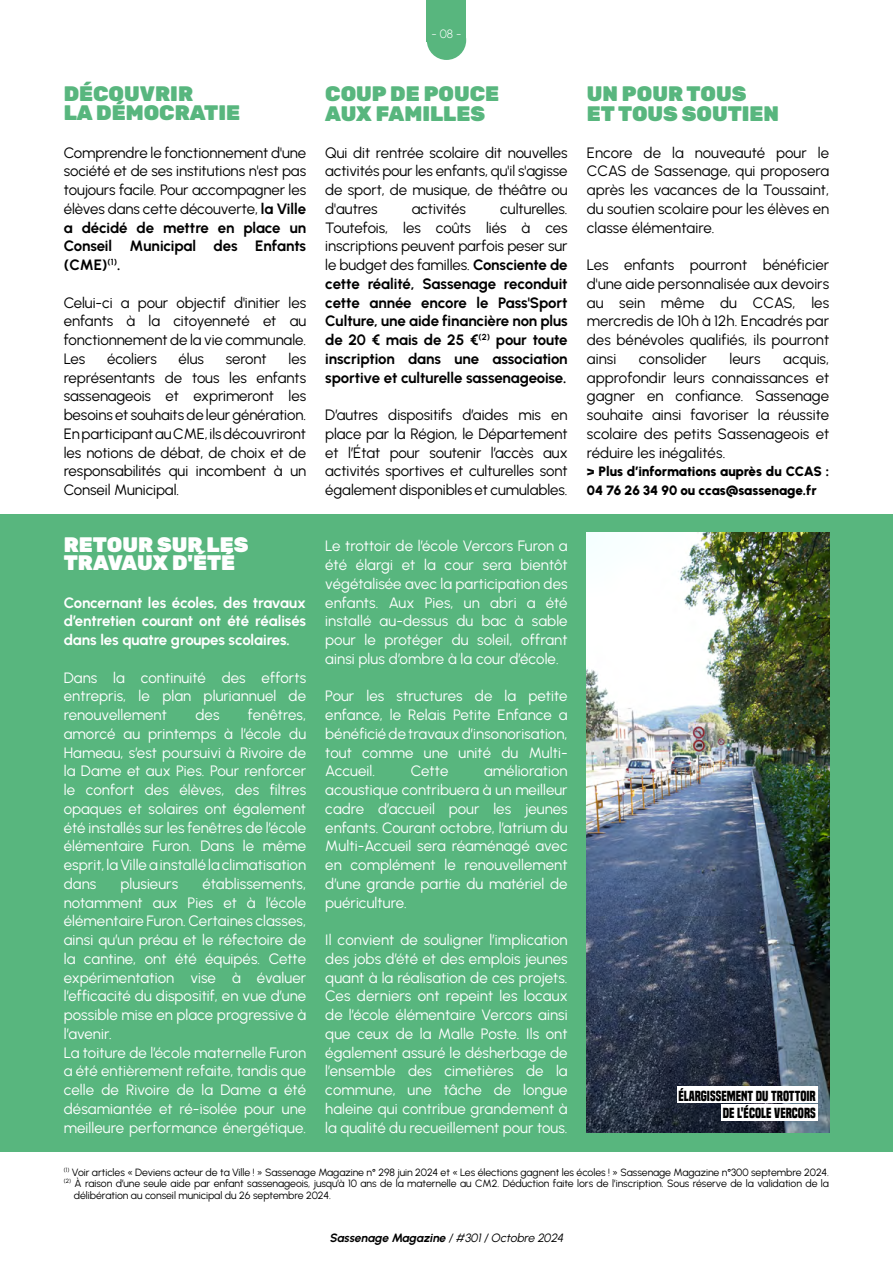
<style>
.page{position:relative;width:893px;height:1263px;background:#fff}
.page>*{position:absolute;margin:0;border:0;box-sizing:border-box;transform-origin:0 0}
.t1{font:300 21px "Rubik";color:#58b67e}
.t2{font:300 21px "Rubik";color:#fff}
.Chapo{font:15px/18.8px "Urbanist";letter-spacing:.005em;color:#fff;text-align:justify}
.Chapo-2{font:15px/18.8px "Urbanist";color:#000;text-align:justify}
.Chapo-3{font:700 15px/18.8px "Urbanist";letter-spacing:-.01em;color:#000;text-align:justify}
.Chapo-4{font:700 15px/18.8px "Urbanist";letter-spacing:-.005em;color:#fff;text-align:justify}
.Chapo-5{font:900 13.5px/18.8px "Urbanist";letter-spacing:-.01em;color:#000}
.t3{font:700 13.5px "Built Titling Rg";color:#000}
.Pied_de_page{font:italic 700 12px "Urbanist";color:#000}
.Folios{font:12px "Urbanist";color:#fff}
.t4{font:10.5px/12.6px "Urbanist";letter-spacing:-.005em;color:#000}
.s1{font-weight:700}
.s2{font-weight:400}
</style>
<div class="page">
<div style="left:427px;top:0;width:39px;height:42px;background:#58b67e"></div>
<div style="left:427px;top:21px;width:39px;height:39px;background:#58b67e;border-radius:50%"></div>
<div style="left:0;top:514px;width:893px;height:637px;background:#58b67e"></div>
<img style="left:587px;top:533px;width:242px;height:600px">
<div style="left:677px;top:1086px;width:140px;height:16px;background:#fff"></div>
<div style="left:721px;top:1104px;width:96px;height:16px;background:#fff"></div>
<p class="Folios" style="left:432px;top:26px;width:31px">- 08 -</p>
<p class="t1" style="left:64px;top:82px;width:131px">DÉCOUVRIR</p>
<p class="t1" style="left:64px;top:101px;width:178px">LA DÉMOCRATIE</p>
<p class="Chapo-2" style="left:64px;top:142px;width:244px">Comprendre le fonctionnement d'une société et de ses institutions n'est pas toujours facile. Pour accompagner les élèves dans cette découverte, <span class="s1">la Ville a décidé de mettre en place un Conseil Municipal des Enfants (CME)</span><sup>(1)</sup><span class="s1">.</span></p>
<p class="Chapo-2" style="left:64px;top:292px;width:244px">Celui-ci a pour objectif d'initier les enfants à la citoyenneté et au fonctionnement de la vie communale.<br>Les</p>
<p class="t1" style="left:325px;top:82px;width:175px">COUP DE POUCE</p>
<p class="t1" style="left:325px;top:102px;width:161px">AUX FAMILLES</p>
<p class="Chapo-2" style="left:325px;top:142px;width:244px">Qui dit rentrée scolaire dit nouvelles activités pour les enfants, qu'il s'agisse de sport, de musique, de théâtre ou d'autres</p>
<p class="t1" style="left:587px;top:82px;width:161px">UN POUR TOUS</p>
<p class="t1" style="left:587px;top:102px;width:194px">ET TOUS SOUTIEN</p>
<p class="Chapo-2" style="left:587px;top:142px;width:244px">Encore de la nouveauté pour le CCAS de Sassenage, qui proposera après les vacances de la Toussaint, du soutien scolaire pour les élèves en classe élémentaire.</p>
<p class="Chapo-2" style="left:587px;top:255px;width:244px">Les enfants pourront bénéficier d'une aide personnalisée aux devoirs au sein même du CCAS, les mercredis de 10h à 12h. Encadrés par des bénévoles qualifiés, ils pourront ainsi</p>
<p class="Chapo-3" style="left:325px;top:199px;width:244px;text-indent:175px"><span class="s2">culturelles.<br>Toutefois, les coûts liés à ces inscriptions peuvent parfois peser sur le budget des familles.</span> Consciente de cette réalité, Sassenage reconduit cette année encore le Pass'Sport Culture, une aide financière non plus de 20 € mais de 25 €<sup>(2)</sup> pour toute inscription dans une association sportive et culturelle sassenageoise.</p>
<p class="Chapo-2" style="left:325px;top:405px;width:244px">D’autres dispositifs d’aides mis en place par la Région, le Département et l’État pour soutenir l’accès aux activités sportives et culturelles sont également disponibles et cumulables.</p>
<p class="Chapo-2" style="left:412px;top:199px;width:56px">activités</p>
<p class="Chapo-2" style="left:64px;top:349px;width:244px;text-indent:225px">les représentants de tous les enfants sassenageois et exprimeront les besoins et souhaits de leur génération.<br>En participant au CME, ils découvriront les notions de débat, de choix et de responsabilités qui incombent à un Conseil Municipal.</p>
<p class="t2" style="left:64px;top:533px;width:186px">RETOUR SUR LES</p>
<p class="t2" style="left:64px;top:551px;width:173px">TRAVAUX D'ÉTÉ</p>
<p class="Chapo-4" style="left:64px;top:592px;width:244px">Concernant les écoles, des travaux d’entretien courant ont été réalisés dans les quatre groupes scolaires.</p>
<p class="Chapo" style="left:64px;top:667px;width:244px">Dans la continuité des efforts entrepris, le plan pluriannuel de renouvellement</p>
<p class="Chapo-2" style="left:107px;top:349px;width:51px">écoliers</p>
<p class="Chapo-2" style="left:179px;top:349px;width:27px">élus</p>
<p class="Chapo-2" style="left:226px;top:349px;width:43px">seront</p>
<p class="Chapo-2" style="left:639px;top:349px;width:70px">consolider</p>
<p class="Chapo-2" style="left:730px;top:349px;width:33px">leurs</p>
<p class="Chapo-2" style="left:587px;top:349px;width:244px;text-indent:196px">acquis, approfondir leurs connaissances et gagner en confiance. Sassenage souhaite ainsi favoriser la réussite scolaire des petits Sassenageois et réduire les inégalités.</p>
<p class="Chapo-5" style="left:587px;top:462px;width:244px">&gt; Plus d’informations auprès du CCAS :<br>04 76 26 34 90 ou ccas@sassenage.fr</p>
<p class="Chapo" style="left:325px;top:536px;width:244px">Le trottoir de l’école Vercors Furon a été élargi et la cour sera bientôt végétalisée avec la participation des enfants. Aux Pies, un abri a été installé au-dessus du bac à sable pour le protéger du soleil, offrant ainsi plus d’ombre à la cour d’école.</p>
<p class="Chapo" style="left:325px;top:686px;width:244px">Pour les structures de la petite enfance, le Relais Petite Enfance a bénéficié de travaux d’insonorisation, tout comme une unité du Multi-Accueil.</p>
<p class="Chapo" style="left:64px;top:705px;width:244px;text-indent:184px">fenêtres, amorcé au printemps à l’école du Hameau, s’est poursuivi à Rivoire de la Dame et aux Pies. Pour renforcer le confort des élèves, des filtres opaques et solaires ont également été installés sur les fenêtres de l’école élémentaire Furon. Dans le même esprit, la Ville a installé la climatisation dans</p>
<p class="Chapo" style="left:195px;top:705px;width:26px">des</p>
<p class="Chapo" style="left:325px;top:761px;width:244px;text-indent:159px">amélioration acoustique contribuera à un meilleur cadre d’accueil pour les jeunes enfants. Courant octobre, l’atrium du Multi-Accueil sera réaménagé avec en complément le renouvellement d’une grande partie du matériel de puériculture.</p>
<p class="Chapo" style="left:325px;top:930px;width:244px">Il convient de souligner l’implication des jobs d’été et des emplois jeunes quant à la réalisation de ces projets.<br>Ces derniers ont repeint les locaux de l’école élémentaire Vercors ainsi que ceux de la Malle Poste. Ils ont également assuré le désherbage de l’ensemble des cimetières de la commune, une tâche de longue haleine qui contribue grandement à la qualité du recueillement pour tous.</p>
<p class="t4" style="left:64px;top:1165px;width:767px"><sup>(1)</sup> Voir articles « Deviens acteur de ta Ville ! » Sassenage Magazine n° 298 juin 2024 et « Les élections gagnent les écoles ! » Sassenage Magazine n°300 septembre 2024.</p>
<p class="t4" style="left:74px;top:1176px;width:757px;text-indent:-10px"><sup>(2)</sup> À raison d’une seule aide par enfant sassenageois, jusqu’à 10 ans de la maternelle au CM2. Déduction faite lors de l’inscription. Sous réserve de la validation de la délibération au conseil municipal du 26 septembre 2024.</p>
<p class="Chapo" style="left:411px;top:761px;width:39px">Cette</p>
<p class="Chapo" style="left:64px;top:874px;width:244px;text-indent:139px">établissements, notamment aux Pies et à l’école élémentaire Furon. Certaines classes, ainsi qu’un préau et le réfectoire de la cantine, ont été équipés. Cette expérimentation vise à évaluer l’efficacité du dispositif, en vue d’une possible mise en place progressive à l’avenir.</p>
<p class="Chapo" style="left:64px;top:1042px;width:244px">La toiture de l’école maternelle Furon a été entièrement refaite, tandis que celle de Rivoire de la Dame a été désamiantée et ré-isolée pour une meilleure performance énergétique.</p>
<p class="Chapo" style="left:121px;top:874px;width:59px">plusieurs</p>
<p class="t3" style="left:678px;top:1087px;width:139px">ÉLARGISSEMENT DU TROTTOIR</p>
<p class="t3" style="left:723px;top:1105px;width:95px">DE L'ÉCOLE VERCORS</p>
<p class="Pied_de_page" style="left:329px;top:1230px;width:238px">Sassenage Magazine <span class="s2">/#301/Octobre 2024</span></p>
</div>
